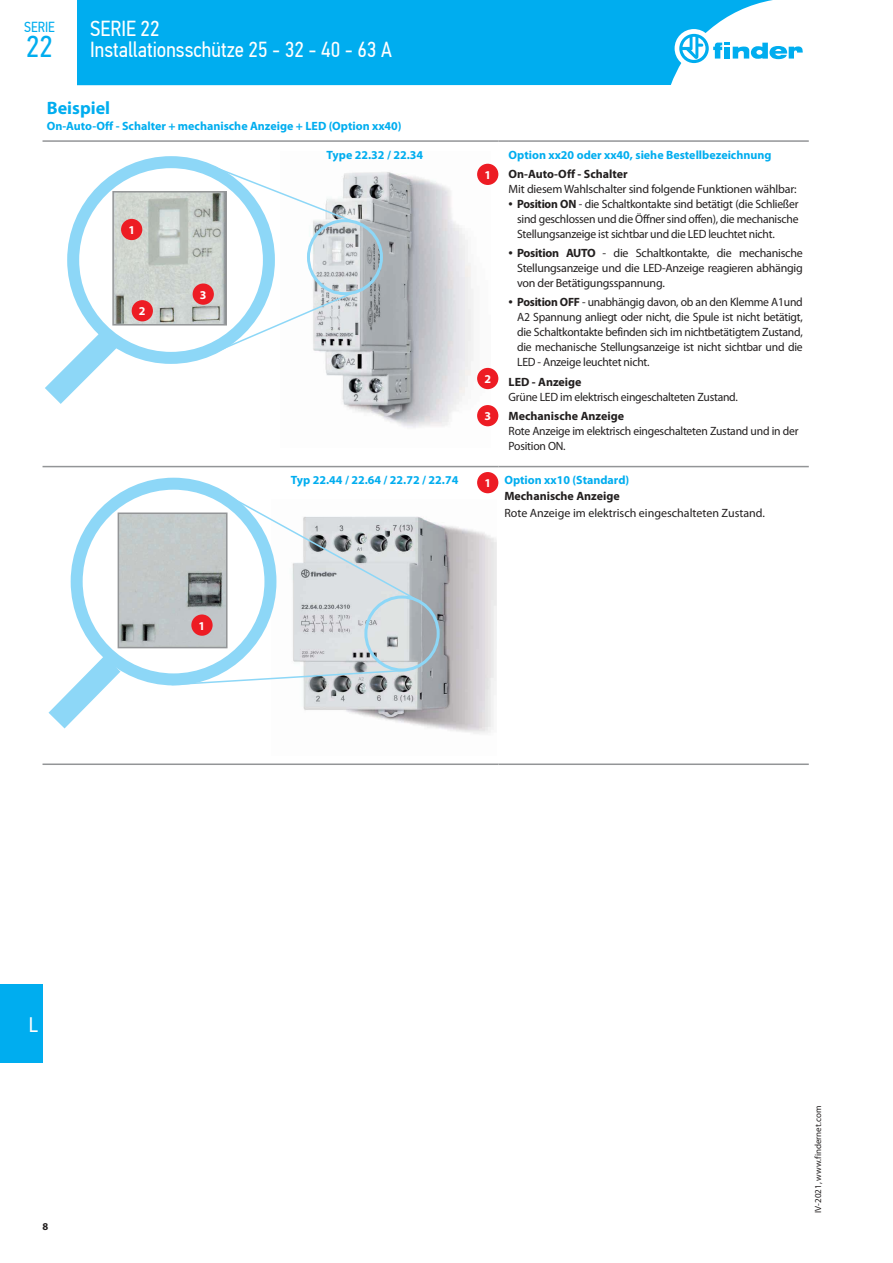
<style>
.page{position:relative;width:893px;height:1263px;background:#fff}
.page>*{position:absolute;margin:0;border:0;box-sizing:border-box;transform-origin:0 0}
.t1{font:30.3px "PF Din Text Cond Pro";color:#00adef}
.t2{font:21.75px/21px "PF Din Text Cond Pro";color:#fff}
.t3{font:21px "PF Din Text Cond Pro";color:#fff}
.t4{font:700 18px "Myriad Pro";color:#00adef}
.t5{font:14.55px "PF Din Text Cond Pro";color:#00adef}
.t6{font:12px/15px "Myriad Pro";letter-spacing:-.02em;color:#221f1f;text-align:justify}
.t7{font:700 12px "Myriad Pro";color:#00adef}
.t8{font:700 12px "Myriad Pro";color:#221f1f}
.t9{font:12px "Myriad Pro";color:#221f1f}
.t10{font:700 12px "Myriad Pro";color:#fff}
.t11{font:700 10.5px "Myriad Pro";color:#221f1f}
.t12{font:9px "Myriad Pro";color:#221f1f}
.s1{font-size:15.75px}
.s2{font-weight:700}
</style>
<div class="page">
<hr style="left:43px;top:140px;width:455px;height:2px;background:#939597">
<hr style="left:498px;top:140px;width:311px;height:2px;background:#939597">
<hr style="left:43px;top:763px;width:455px;height:2px;background:#939597">
<hr style="left:498px;top:763px;width:311px;height:2px;background:#939597">
<hr style="left:43px;top:466px;width:455px;height:1px;background:#939597">
<hr style="left:498px;top:466px;width:311px;height:1px;background:#939597">
<img style="left:307px;top:163px;width:183px;height:265px">
<div style="left:67px;top:156px;width:208px;height:208px;border:12px solid #8dd7f7;border-radius:50%"></div>
<div style="left:307px;top:219px;width:76px;height:76px;border:3px solid #8dd7f7;border-radius:50%"></div>
<svg style="left:45px;top:307px;width:96px;height:97px"></svg>
<img style="left:115px;top:194px;width:109px;height:128px">
<div style="left:112px;top:191px;width:115px;height:134px;border:2px solid #939597"></div>
<div style="left:121px;top:219px;width:21px;height:21px;background:#ed1c24;border-radius:50%"></div>
<div style="left:132px;top:300px;width:21px;height:21px;background:#ed1c24;border-radius:50%"></div>
<div style="left:193px;top:283px;width:21px;height:22px;background:#ed1c24;border-radius:50%"></div>
<svg style="left:208px;top:163px;width:148px;height:61px"></svg>
<svg style="left:201px;top:285px;width:168px;height:74px"></svg>
<img style="left:271px;top:517px;width:226px;height:217px">
<svg style="left:77px;top:484px;width:193px;height:195px"></svg>
<div style="left:71px;top:478px;width:205px;height:207px;border:12px solid #8dd7f7;border-radius:50%"></div>
<div style="left:364px;top:595px;width:76px;height:76px;border:3px solid #8dd7f7;border-radius:50%"></div>
<svg style="left:48px;top:632px;width:96px;height:97px"></svg>
<img style="left:121px;top:515px;width:104px;height:130px">
<div style="left:118px;top:512px;width:110px;height:136px;border:2px solid #939597"></div>
<svg style="left:210px;top:485px;width:210px;height:118px"></svg>
<svg style="left:170px;top:669px;width:236px;height:17px"></svg>
<div style="left:477px;top:368px;width:21px;height:21px;background:#ed1c24;border-radius:50%"></div>
<div style="left:477px;top:405px;width:21px;height:21px;background:#ed1c24;border-radius:50%"></div>
<div style="left:191px;top:614px;width:22px;height:22px;background:#ed1c24;border-radius:50%"></div>
<div style="left:477px;top:472px;width:21px;height:21px;background:#ed1c24;border-radius:50%"></div>
<div style="left:477px;top:164px;width:21px;height:21px;background:#ed1c24;border-radius:50%"></div>
<div style="left:0;top:984px;width:43px;height:79px;background:#00adef"></div>
<div style="left:77px;top:0;width:696px;height:85px;background:#00adef"></div>
<div style="left:675px;top:29px;width:38px;height:39px;background:#fff;border-radius:50%"></div>
<svg style="left:679px;top:34px;width:124px;height:29px"></svg>
<p class="t5" style="left:24px;top:19px;width:32px">SERIE</p>
<h1 class="t1" style="left:26px;top:28px;width:28px">22</h1>
<h2 class="t2" style="left:90px;top:18px;width:303px">SERIE 22<br>Installationsschütze 25 - 32 - 40 - 63 A</h2>
<h3 class="t4" style="left:47px;top:99px;width:65px">Beispiel</h3>
<p class="t7" style="left:47px;top:120px;width:356px">On-Auto-Off - Schalter + mechanische Anzeige + LED (Option xx40)</p>
<p class="t10" style="left:128px;top:224px;width:8px">1</p>
<p class="t10" style="left:139px;top:305px;width:8px">2</p>
<p class="t10" style="left:200px;top:288px;width:8px">3</p>
<p class="t10" style="left:199px;top:619px;width:8px">1</p>
<p class="t7" style="left:327px;top:148px;width:98px">Type 22.32 / 22.34</p>
<p class="t7" style="left:509px;top:148px;width:264px">Option xx20 oder xx40, siehe Bestellbezeichnung</p>
<p class="t8" style="left:509px;top:168px;width:121px">On-Auto-Off - Schalter</p>
<p class="t6" style="left:509px;top:182px;width:290px">Mit diesem Wahlschalter sind folgende Funktionen wählbar:</p>
<p class="t6" style="left:517px;top:197px;width:283px;text-indent:-9px"><span class="s1">•</span> <span class="s2">Position ON</span> - die Schaltkontakte sind betätigt (die Schließer sind geschlossen und die Öffner sind offen), die mechanische Stellungsanzeige ist sichtbar und die LED leuchtet nicht.</p>
<p class="t6" style="left:517px;top:246px;width:287px;text-indent:-9px"><span class="s1">•</span> <span class="s2">Position AUTO</span> - die Schaltkontakte, die mechanische Stellungs anzeige und die LED-Anzeige reagieren abhängig von der Betätigungsspannung.</p>
<p class="t6" style="left:517px;top:295px;width:287px;text-indent:-9px"><span class="s1">•</span> <span class="s2">Position OFF</span> - unabhängig davon, ob an den Klemme A1und A2 Spannung anliegt oder nicht, die Spule ist nicht betätigt, die Schaltkontakte befinden sich im nichtbetätigtem Zustand, die mechanische Stellungsanzeige ist nicht sichtbar und die LED - Anzeige leuchtet nicht.</p>
<p class="t8" style="left:509px;top:375px;width:74px">LED - Anzeige</p>
<p class="t6" style="left:509px;top:389px;width:231px">Grüne LED im elektrisch eingeschalteten Zustand.</p>
<p class="t8" style="left:509px;top:410px;width:117px">Mechanische Anzeige</p>
<p class="t6" style="left:509px;top:424px;width:291px">Rote Anzeige im elektrisch eingeschalteten Zustand und in der<br>Position ON.</p>
<p class="t7" style="left:291px;top:474px;width:169px">Typ 22.44 / 22.64 / 22.72 / 22.74</p>
<p class="t7" style="left:504px;top:474px;width:126px">Option xx10 (Standard)</p>
<p class="t8" style="left:504px;top:490px;width:117px">Mechanische Anzeige</p>
<p class="t9" style="left:504px;top:507px;width:262px">Rote Anzeige im elektrisch eingeschalteten Zustand.</p>
<p class="t10" style="left:484px;top:169px;width:8px">1</p>
<p class="t10" style="left:484px;top:373px;width:8px">2</p>
<p class="t10" style="left:484px;top:410px;width:8px">3</p>
<p class="t10" style="left:484px;top:477px;width:8px">1</p>
<h3 class="t3" style="left:29px;top:1012px;width:11px">L</h3>
<p class="t11" style="left:43px;top:1221px;width:7px">8</p>
<p class="t12" style="left:815px;top:1213px;width:108px;rotate:-90deg">IV-2021, www.findernet.com</p>
</div>
